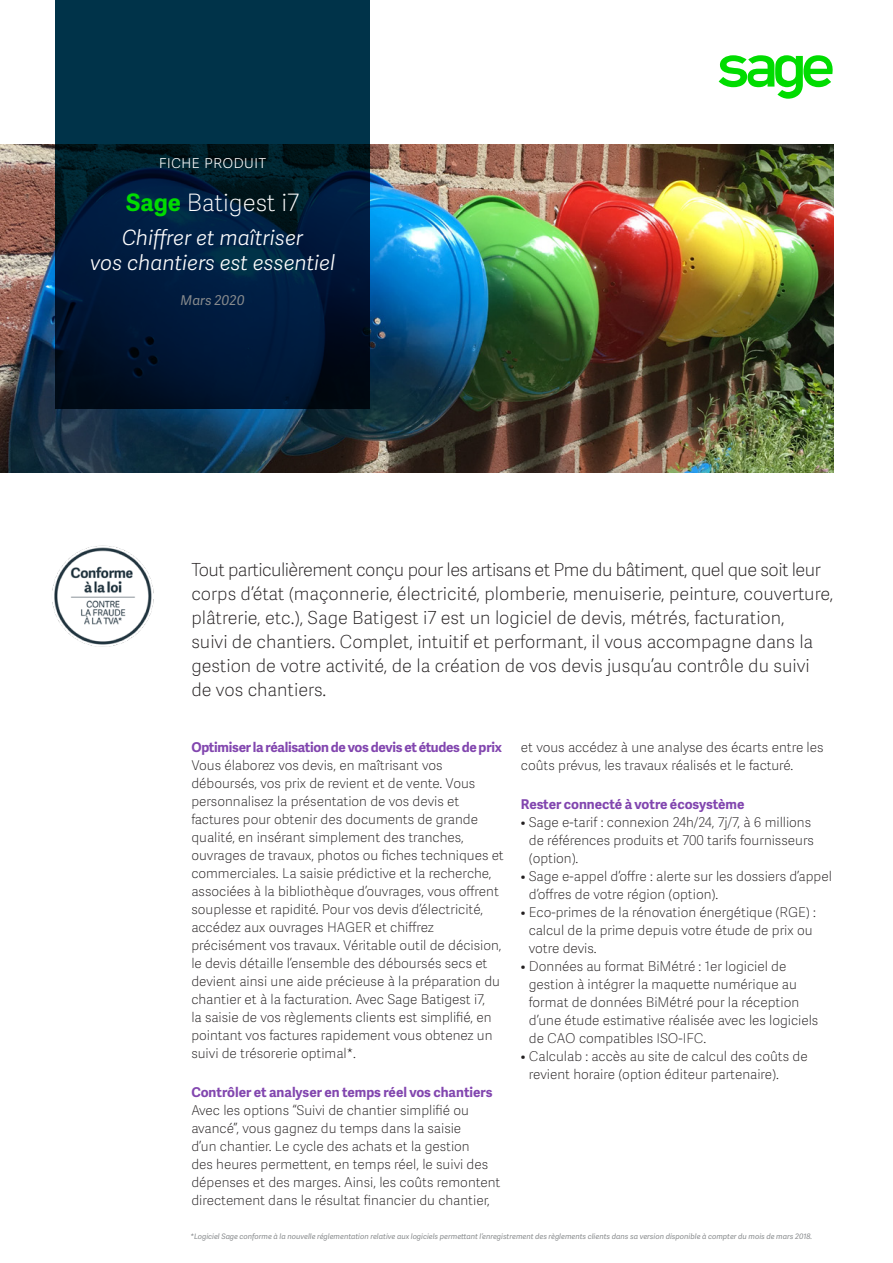
<style>
.page{position:relative;width:893px;height:1263px;background:#fff}
.page>*{position:absolute;margin:0;border:0;box-sizing:border-box;transform-origin:0 0}
.Ligne_titre__gauche{font:24px "Adelle Sans SAGE Th";letter-spacing:-.005em;color:#fff}
.Titre_header_Mid_Cya{font:italic 21px "Adelle Sans SAGE Lt";color:#fff}
.Chapo_Mid_Cyan{font:18px/24px "Adelle Sans SAGE Th";color:#231f20}
.Boxed_Title___LongFo{font:18px "Adelle Sans SAGE Th";color:#fff}
.Body_8pt{font:13.5px/18px "Adelle Sans SAGE Th";color:#231f20}
.Body_8pt-2{font:700 13.5px "Adelle Sans SAGE";letter-spacing:-.01em;color:#8246af}
.Boxed_Header___LongF{font:italic 13.5px "Adelle Sans SAGE";color:#888b8d}
.Ligne_titre__gauche-2{font:italic 7.5px "Adelle Sans SAGE";color:#888b8d}
.s1{font-family:"Adelle Sans SAGE";font-weight:700;color:#00dc00}
</style>
<div class="page">
<img style="left:0;top:145px;width:833px;height:327px">
<svg style="left:719px;top:55px;width:114px;height:44px"></svg>
<svg style="left:55px;top:0;width:315px;height:408px;background:#00213a"></svg>
<img style="left:52px;top:545px;width:102px;height:102px">
<p class="Boxed_Title___LongFo" style="left:159px;top:148px;width:109px">fiche produit</p>
<p class="Ligne_titre__gauche" style="left:126px;top:186px;width:175px"><span class="s1">Sage</span> Batigest i7</p>
<p class="Titre_header_Mid_Cya" style="left:122px;top:222px;width:183px">Chiffrer et maîtriser</p>
<p class="Titre_header_Mid_Cya" style="left:90px;top:248px;width:246px">vos chantiers est essentiel</p>
<p class="Boxed_Header___LongF" style="left:181px;top:291px;width:66px">Mars 2020</p>
<p class="Chapo_Mid_Cyan" style="left:191px;top:557px;width:644px">Tout particulièrement conçu pour les artisans et Pme du bâtiment, quel que soit leur corps d’état (maçonnerie, électricité, plomberie, menuiserie, peinture, couverture, plâtrerie, etc.), Sage Batigest i7 est un logiciel de devis, métrés, facturation,<br>suivi de chantiers. Complet, intuitif et performant, il vous accompagne dans la gestion de votre activité, de la création de vos devis jusqu’au contrôle du suivi de vos chantiers.</p>
<p class="Body_8pt-2" style="left:191px;top:737px;width:312px">Optimiser la réalisation de vos devis et études de prix</p>
<p class="Body_8pt" style="left:191px;top:755px;width:314px">Vous élaborez vos devis, en maîtrisant vos déboursés, vos prix de revient et de vente. Vous personnalisez la présentation de vos devis et factures pour obtenir des documents de grande qualité, en insérant simplement des tranches, ouvrages de travaux, photos ou fiches techniques et commerciales. La saisie prédictive et la recherche, associées à la bibliothèque d’ouvrages, vous offrent souplesse et rapidité. Pour vos devis d’électricité, accédez aux ouvrages HAGER et chiffrez précisément vos travaux. Véritable outil de décision, le devis détaille l’ensemble des déboursés secs et devient ainsi une aide précieuse à la préparation du chantier et à la facturation. Avec Sage Batigest i7,<br>la saisie de vos règlements clients est simplifié, en pointant vos factures rapidement vous obtenez un suivi de trésorerie optimal*.</p>
<p class="Body_8pt-2" style="left:191px;top:1082px;width:303px">Contrôler et analyser en temps réel vos chantiers</p>
<p class="Body_8pt" style="left:191px;top:1101px;width:311px">Avec les options “Suivi de chantier simplifié ou avancé”, vous gagnez du temps dans la saisie<br>d’un chantier. Le cycle des achats et la gestion<br>des heures permettent, en temps réel, le suivi des dépenses et des marges. Ainsi, les coûts remontent directement dans le résultat financier du chantier,</p>
<p class="Body_8pt" style="left:521px;top:737px;width:304px">et vous accédez à une analyse des écarts entre les coûts prévus, les travaux réalisés et le facturé.</p>
<p class="Body_8pt-2" style="left:521px;top:794px;width:225px">Rester connecté à votre écosystème</p>
<p class="Body_8pt" style="left:529px;top:813px;width:287px;text-indent:-8px">• Sage e-tarif : connexion 24h/24, 7j/7, à 6 millions de références produits et 700 tarifs fournisseurs (option).</p>
<p class="Body_8pt" style="left:529px;top:867px;width:304px;text-indent:-8px">• Sage e-appel d’offre : alerte sur les dossiers d’appel d’offres de votre région (option).</p>
<p class="Body_8pt" style="left:529px;top:903px;width:289px;text-indent:-8px">• Eco-primes de la rénovation énergétique (RGE) : calcul de la prime depuis votre étude de prix ou votre devis.</p>
<p class="Body_8pt" style="left:529px;top:957px;width:291px;text-indent:-8px">• Données au format BiMétré : 1er logiciel de gestion à intégrer la maquette numérique au format de données BiMétré pour la réception d’une étude estimative réalisée avec les logiciels de CAO compatibles ISO-IFC.</p>
<p class="Body_8pt" style="left:529px;top:1047px;width:280px;text-indent:-8px">• Calculab : accès au site de calcul des coûts de revient horaire (option éditeur partenaire).</p>
<p class="Ligne_titre__gauche-2" style="left:190px;top:1231px;width:623px">*Logiciel Sage conforme à la nouvelle réglementation relative aux logiciels permettant l’enregistrement des règlements clients dans sa version disponible à compter du mois de mars 2018.</p>
</div>
